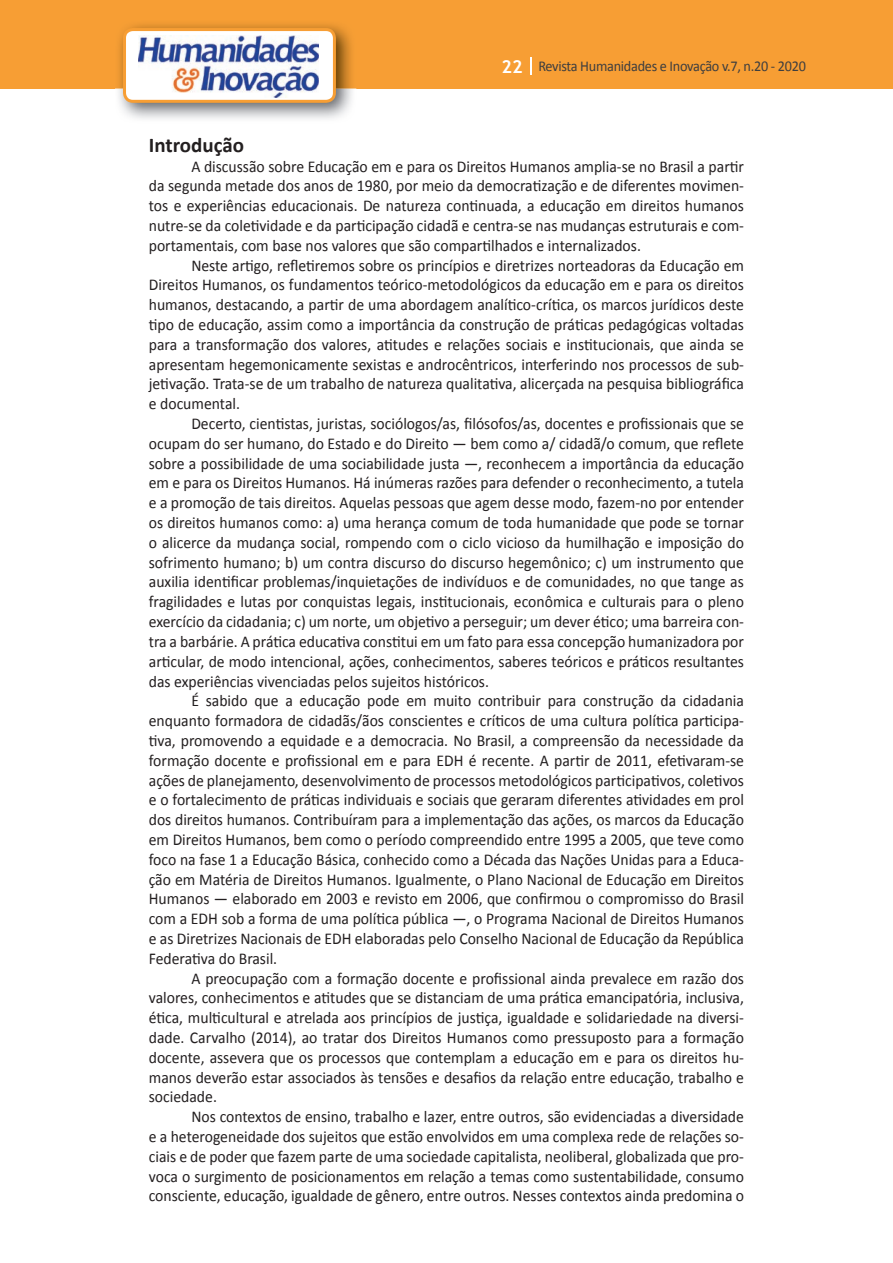
<style>
.page{position:relative;width:893px;height:1263px;background:#fff}
.page>*{position:absolute;margin:0;border:0;box-sizing:border-box;transform-origin:0 0}
.t1{font:700 21px "Calibri";color:#231f20}
.t2{font:16.5px/19.8px "Calibri";color:#231f20;text-align:justify;scale:.95 1}
.t3{font:15px "Calibri";letter-spacing:-.02em;color:#3e3e3f;scale:.95 1}
.s1{font-family:"Trebuchet MS";font-weight:700;font-size:18px;color:#fff}
</style>
<div class="page">
<div style="left:0;top:0;width:893px;height:88px;background:#f79e34"></div>
<svg style="left:530px;top:57px;width:2px;height:18px"></svg>
<img style="left:115px;top:24px;width:241px;height:95px">
<svg style="left:123px;top:28px;width:213px;height:75px"></svg>
<p class="t3" style="left:501px;top:57px;width:322px"><span class="s1">22</span> Revista Humanidades e Inovação v.7, n.20 - 2020</p>
<p class="t1" style="left:149px;top:131px;width:97px">Introdução</p>
<p class="t2" style="left:149px;top:156px;width:628px;text-indent:43px">A discussão sobre Educação em e para os Direitos Humanos amplia-se no Brasil a partir da segunda metade dos anos de 1980, por meio da democratização e de diferentes movimen&shy;tos e experiências educacionais. De natureza continuada, a educação em direitos humanos nutre-se da coletividade e da participação cidadã e centra-se nas mudanças estruturais e com&shy;portamentais, com base nos valores que são compartilhados e internalizados.</p>
<p class="t2" style="left:149px;top:255px;width:628px;text-indent:43px">Neste artigo, refletiremos sobre os princípios e diretrizes norteadoras da Educação em Direitos Humanos, os fundamentos teórico-metodológicos da educação em e para os direitos humanos, destacando, a partir de uma abordagem analítico-crítica, os marcos jurídicos deste tipo de educação, assim como a importância da construção de práticas pedagógicas voltadas para a transformação dos valores, atitudes e relações sociais e institucionais, que ainda se apresentam hegemonicamente sexistas e androcêntricos, interferindo nos processos de sub&shy;jetivação. Trata-se de um trabalho de natureza qualitativa, alicerçada na pesquisa bibliográfica e documental.</p>
<p class="t2" style="left:149px;top:414px;width:628px;text-indent:43px">Decerto, cientistas, juristas, sociólogos/as, filósofos/as, docentes e profissionais que se ocupam do ser humano, do Estado e do Direito — bem como a/ cidadã/o comum, que reflete sobre a possibilidade de uma sociabilidade justa —, reconhecem a importância da educação em e para os Direitos Humanos. Há inúmeras razões para defender o reconhecimento, a tutela e a promoção de tais direitos. Aquelas pessoas que agem desse modo, fazem-no por entender os direitos humanos como: a) uma herança comum de toda humanidade que pode se tornar o alicerce da mudança social, rompendo com o ciclo vicioso da humilhação e imposição do sofrimento humano; b) um contra discurso do discurso hegemônico; c) um instrumento que auxilia identificar problemas/inquietações de indivíduos e de comunidades, no que tange as fragilidades e lutas por conquistas legais, institucionais, econômica e culturais para o pleno exercício da cidadania; c) um norte, um objetivo a perseguir; um dever ético; uma barreira con&shy;tra a barbárie. A prática educativa constitui em um fato para essa concepção humanizadora por articular, de modo intencional, ações, conhecimentos, saberes teóricos e práticos resultantes das experiências vivenciadas pelos sujeitos históricos.</p>
<p class="t2" style="left:149px;top:691px;width:628px;text-indent:43px">É sabido que a educação pode em muito contribuir para construção da cidadania enquanto formadora de cidadãs/ãos conscientes e críticos de uma cultura política participa&shy;tiva, promovendo a equidade e a democracia. No Brasil, a compreensão da necessidade da formação docente e profissional em e para EDH é recente. A partir de 2011, efetivaram-se ações de planejamento, desenvolvimento de processos metodológicos participativos, coletivos e o fortalecimento de práticas individuais e sociais que geraram diferentes atividades em prol dos direitos humanos. Contribuíram para a implementação das ações, os marcos da Educação em Direitos Humanos, bem como o período compreendido entre 1995 a 2005, que teve como foco na fase 1 a Educação Básica, conhecido como a Década das Nações Unidas para a Educa&shy;ção em Matéria de Direitos Humanos. Igualmente, o Plano Nacional de Educação em Direitos Humanos — elaborado em 2003 e revisto em 2006, que confirmou o compromisso do Brasil com a EDH sob a forma de uma política pública —, o Programa Nacional de Direitos Humanos e as Diretrizes Nacionais de EDH elaboradas pelo Conselho Nacional de Educação da República Federativa do Brasil.</p>
<p class="t2" style="left:149px;top:968px;width:628px;text-indent:43px">A preocupação com a formação docente e profissional ainda prevalece em razão dos valores, conhecimentos e atitudes que se distanciam de uma prática emancipatória, inclusiva, ética, multicultural e atrelada aos princípios de justiça, igualdade e solidariedade na diversi&shy;dade. Carvalho (2014), ao tratar dos Direitos Humanos como pressuposto para a formação docente, assevera que os processos que contemplam a educação em e para os direitos hu&shy;manos deverão estar associados às tensões e desafios da relação entre educação, trabalho e sociedade.</p>
<p class="t2" style="left:149px;top:1107px;width:628px;text-indent:43px">Nos contextos de ensino, trabalho e lazer, entre outros, são evidenciadas a diversidade e a heterogeneidade dos sujeitos que estão envolvidos em uma complexa rede de relações so&shy;ciais e de poder que fazem parte de uma sociedade capitalista, neoliberal, globalizada que pro&shy;voca o surgimento de posicionamentos em relação a temas como sustentabilidade, consumo consciente, educação, igualdade de gênero, entre outros. Nesses contextos ainda predomina o</p>
</div>
